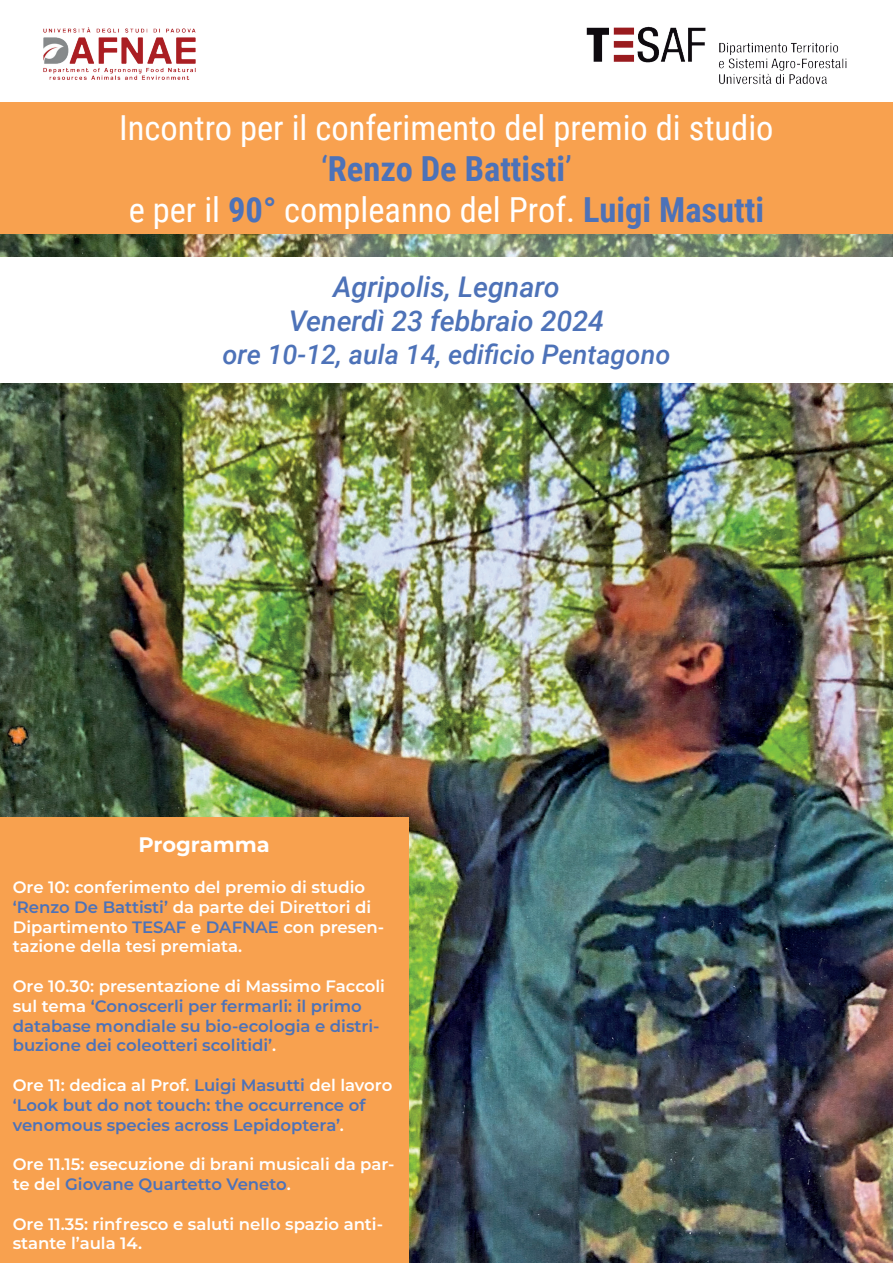
<style>
.page{position:relative;width:893px;height:1263px;background:#fff}
.page>*{position:absolute;margin:0;border:0;box-sizing:border-box;transform-origin:0 0}
.t1{font:34.5px/41.4px "Roboto Condensed";color:#fff;text-align:center}
.t2{font:italic 500 28.5px/34.2px "Roboto";color:#4d72b8;text-align:center}
.t3{font:italic 500 27px "Roboto";color:#4d72b8}
.t4{font:700 21px "Montserrat";color:#fff}
.t5{font:600 16.5px/19.8px "Montserrat";color:#fff}
.t6{font:600 16.5px/19.8px "Montserrat";color:#4d72b8}
.s1{color:#4d72b8}
.s2{font-weight:700;color:#4d72b8}
.s3{color:#fff}
</style>
<div class="page">
<img style="left:0;top:234px;width:893px;height:1029px">
<img style="left:43px;top:27px;width:153px;height:53px">
<img style="left:586px;top:26px;width:261px;height:59px">
<div style="left:0;top:102px;width:893px;height:132px;background:#f8a14f"></div>
<div style="left:0;top:257px;width:893px;height:125px;background:#fff"></div>
<div style="left:0;top:817px;width:408px;height:446px;background:#f8a14f"></div>
<h1 class="t1" style="left:119px;top:105px;width:656px">Incontro per il conferimento del premio di studio <span class="s1">‘</span><span class="s2">Renzo De Battisti</span><span class="s1">’<br></span>e per il <span class="s2">90°</span> compleanno del Prof. <span class="s2">Luigi Masutti</span></h1>
<h2 class="t2" style="left:289px;top:269px;width:317px">Agripolis, Legnaro<br>Venerdì 23 febbraio 2024</h2>
<h3 class="t3" style="left:223px;top:335px;width:449px">ore 10-12, aula 14, edificio Pentagono</h3>
<p class="t4" style="left:138px;top:829px;width:133px">Programma</p>
<p class="t5" style="left:13px;top:876px;width:373px">Ore 10: conferimento del premio di studio <span class="s1">‘Renzo De Battisti’</span> da parte dei Direttori di Dipartimento <span class="s1">TESAF</span> e <span class="s1">DAFNAE</span> con presen&shy;tazione della tesi premiata.</p>
<p class="t6" style="left:13px;top:975px;width:374px"><span class="s3">Ore 10.30: presentazione di Massimo Faccoli sul tema</span> ‘Conoscerli per fermarli: il primo database mondiale su bio-ecologia e distri&shy;buzione dei coleotteri scolitidi’<span class="s3">.</span></p>
<p class="t6" style="left:13px;top:1074px;width:381px"><span class="s3">Ore 11: dedica al Prof.</span> Luigi Masutti <span class="s3">del lavoro </span>‘Look but do not touch: the occurrence of venomous species across Lepidoptera’<span class="s3">.</span></p>
<p class="t5" style="left:13px;top:1154px;width:383px">Ore 11.15: esecuzione di brani musicali da par&shy;te del <span class="s1">Giovane Quartetto Veneto</span>.</p>
<p class="t5" style="left:13px;top:1213px;width:372px">Ore 11.35: rinfresco e saluti nello spazio anti&shy;stante l’aula 14.</p>
</div>
